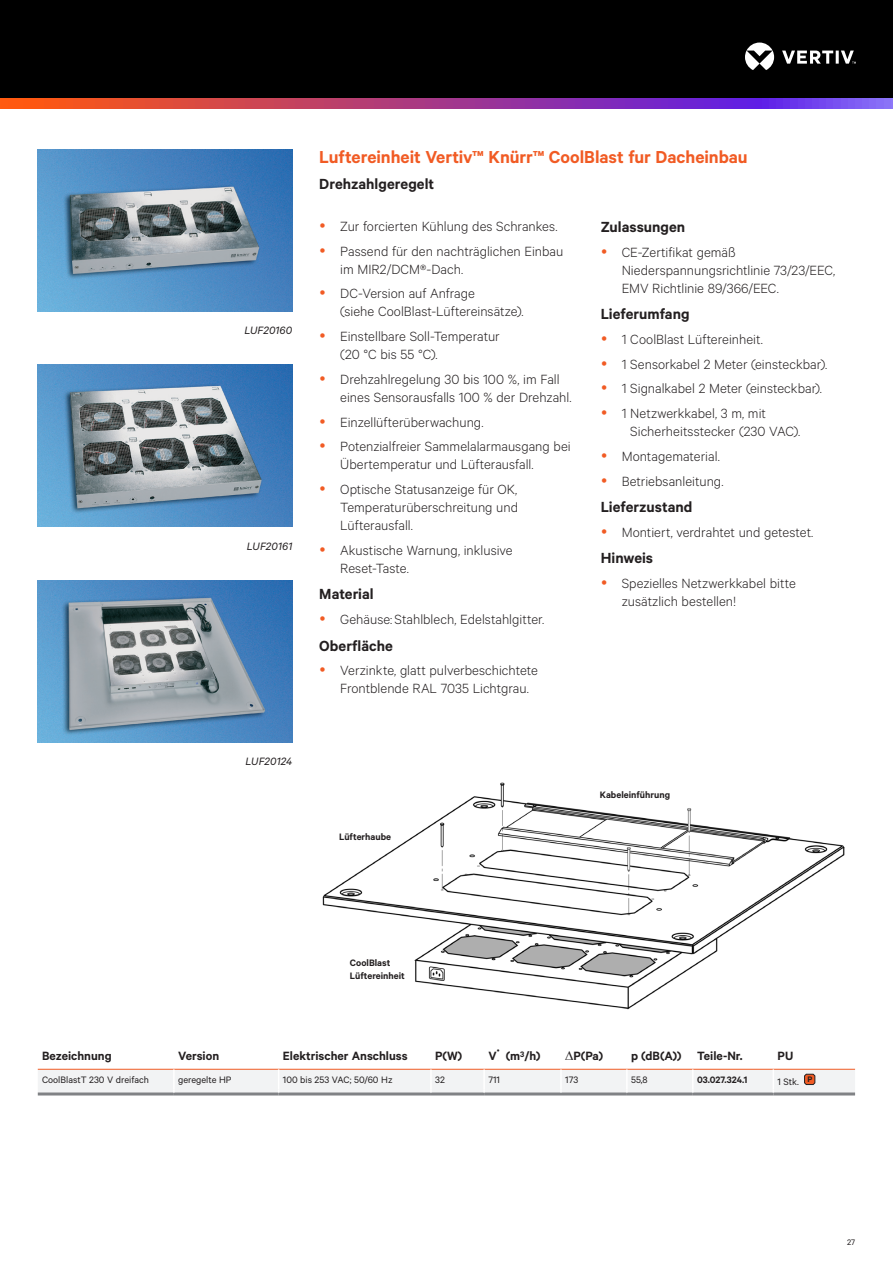
<style>
.page{position:relative;width:893px;height:1263px;background:#fff}
.page>*{position:absolute;margin:0;border:0;box-sizing:border-box;transform-origin:0 0}
.Vertiv_Orange_Main_H{font:600 19.5px "Calibre";color:#f15b24}
.Vertiv_Heading{font:600 16.5px "Calibre";color:#231f20}
.t1{font:300 15px/18px "Calibre";color:#231f20}
.Table_Header_Black{font:600 13.5px "Calibre";color:#231f20}
.Vertiv_Caption{font:italic 12px "Calibre";letter-spacing:.01em;color:#231f20}
.Table_Body{font:10.5px "Calibre";color:#231f20}
.Document_ID{font:600 10.5px "Calibre";color:#231f20}
.Table_Body-2{font:600 10.5px "Calibre";color:#231f20}
.t2{font:9px "Calibre";color:#231f20}
.t3{font:600 9px "Calibre";color:#231f20}
</style>
<div class="page">
<div style="left:0;top:0;width:893px;height:108px;background:#000"></div>
<svg style="left:745px;top:43px;width:111px;height:27px"></svg>
<svg style="left:0;top:98px;width:893px;height:11px;background:#a83e89"></svg>
<hr style="left:38px;top:1092px;width:136px;height:3px;background:#808285">
<hr style="left:174px;top:1092px;width:105px;height:3px;background:#808285">
<hr style="left:279px;top:1092px;width:152px;height:3px;background:#808285">
<hr style="left:431px;top:1092px;width:53px;height:3px;background:#808285">
<hr style="left:484px;top:1092px;width:77px;height:3px;background:#808285">
<hr style="left:561px;top:1092px;width:66px;height:3px;background:#808285">
<hr style="left:627px;top:1092px;width:66px;height:3px;background:#808285">
<hr style="left:693px;top:1092px;width:80px;height:3px;background:#808285">
<hr style="left:773px;top:1092px;width:82px;height:3px;background:#808285">
<svg style="left:38px;top:1069px;width:817px;height:25px"></svg>
<img style="left:322px;top:782px;width:522px;height:227px">
<img style="left:38px;top:149px;width:254px;height:162px">
<img style="left:38px;top:365px;width:254px;height:162px">
<img style="left:38px;top:581px;width:254px;height:162px">
<p class="Vertiv_Caption" style="left:244px;top:323px;width:49px">LUF20160</p>
<p class="Vertiv_Caption" style="left:247px;top:539px;width:47px">LUF20161</p>
<p class="Vertiv_Caption" style="left:245px;top:755px;width:48px">LUF20124</p>
<p class="Vertiv_Orange_Main_H" style="left:319px;top:145px;width:430px">Luftereinheit Vertiv™ Knürr™ CoolBlast fur Dacheinbau</p>
<p class="Vertiv_Heading" style="left:319px;top:174px;width:117px">Drehzahlgeregelt</p>
<p class="t1" style="left:340px;top:216px;width:219px">Zur forcierten Kühlung des Schrankes.</p>
<p class="t1" style="left:340px;top:241px;width:225px">Passend für den nachträglichen Einbau im MIR2/DCM®-Dach.</p>
<p class="t1" style="left:340px;top:284px;width:185px">DC-Version auf Anfrage<br>(siehe CoolBlast-Lüftereinsätze).</p>
<p class="t1" style="left:340px;top:327px;width:161px">Einstellbare Soll-Temperatur (20 °C bis 55 °C).</p>
<p class="t1" style="left:340px;top:369px;width:233px">Drehzahlregelung 30 bis 100 %, im Fall eines Sensorausfalls 100 % der Drehzahl.</p>
<p class="t1" style="left:340px;top:412px;width:145px">Einzellüfterüberwachung.</p>
<p class="t1" style="left:340px;top:437px;width:232px">Potenzialfreier Sammelalarmausgang bei<br>Übertemperatur und Lüfterausfall.</p>
<p class="t1" style="left:340px;top:480px;width:179px;text-align:justify">Optische Statusanzeige für OK, Temperaturüberschreitung und Lüfterausfall.</p>
<p class="t1" style="left:340px;top:540px;width:174px">Akustische Warnung, inklusive<br>Reset-Taste.</p>
<p class="Vertiv_Heading" style="left:319px;top:584px;width:56px">Material</p>
<p class="t1" style="left:340px;top:610px;width:205px">Gehäuse: Stahlblech, Edelstahlgitter.</p>
<p class="Vertiv_Heading" style="left:319px;top:636px;width:75px">Oberfläche</p>
<p class="t1" style="left:340px;top:661px;width:199px">Verzinkte, glatt pulverbeschichtete<br>Frontblende RAL 7035 Lichtgrau.</p>
<p class="Vertiv_Heading" style="left:601px;top:217px;width:86px">Zulassungen</p>
<p class="t1" style="left:622px;top:242px;width:215px">CE-Zertifikat gemäß<br>Niederspannungsrichtlinie 73/23/EEC,<br>EMV Richtlinie 89/366/EEC.</p>
<p class="Vertiv_Heading" style="left:601px;top:304px;width:90px">Lieferumfang</p>
<p class="t1" style="left:622px;top:329px;width:143px">1 CoolBlast Lüftereinheit.</p>
<p class="t1" style="left:622px;top:354px;width:207px">1 Sensorkabel 2 Meter (einsteckbar).</p>
<p class="t1" style="left:622px;top:379px;width:202px">1 Signalkabel 2 Meter (einsteckbar).</p>
<p class="t1" style="left:630px;top:404px;width:171px;text-indent:-9px">1 Netzwerkkabel, 3 m, mit<br>Sicherheitsstecker (230 VAC).</p>
<p class="t1" style="left:622px;top:446px;width:100px">Montagematerial.</p>
<p class="t1" style="left:622px;top:471px;width:103px">Betriebsanleitung.</p>
<p class="Vertiv_Heading" style="left:601px;top:497px;width:93px">Lieferzustand</p>
<p class="t1" style="left:622px;top:523px;width:193px">Montiert, verdrahtet und getestet.</p>
<p class="Vertiv_Heading" style="left:601px;top:548px;width:54px">Hinweis</p>
<p class="t1" style="left:622px;top:574px;width:176px">Spezielles Netzwerkkabel bitte zusätzlich bestellen!</p>
<p class="Document_ID" style="left:339px;top:830px;width:54px">Lüfterhaube</p>
<p class="Document_ID" style="left:600px;top:788px;width:72px">Kabeleinführung</p>
<p class="Document_ID" style="left:350px;top:957px;width:42px">CoolBlast</p>
<p class="Document_ID" style="left:350px;top:969px;width:56px">Lüftereinheit</p>
<p class="Table_Header_Black" style="left:42px;top:1048px;width:71px">Bezeichnung</p>
<p class="Table_Header_Black" style="left:178px;top:1048px;width:43px">Version</p>
<p class="Table_Header_Black" style="left:283px;top:1048px;width:126px">Elektrischer Anschluss</p>
<p class="Table_Header_Black" style="left:435px;top:1048px;width:29px">P(W)</p>
<p class="Table_Header_Black" style="left:488px;top:1048px;width:54px">V· (m<sup>3</sup>/h)</p>
<p class="Table_Header_Black" style="left:565px;top:1048px;width:40px">∆P(Pa)</p>
<p class="Table_Header_Black" style="left:631px;top:1048px;width:52px">p (dB(A))</p>
<p class="Table_Header_Black" style="left:697px;top:1048px;width:47px">Teile-Nr.</p>
<p class="Table_Header_Black" style="left:778px;top:1048px;width:17px">PU</p>
<p class="Table_Body" style="left:42px;top:1073px;width:108px">CoolBlastT 230 V dreifach</p>
<p class="Table_Body" style="left:178px;top:1073px;width:55px">geregelte HP</p>
<p class="Table_Body" style="left:283px;top:1073px;width:111px">100 bis 253 VAC; 50/60 Hz</p>
<p class="Table_Body" style="left:435px;top:1073px;width:11px">32</p>
<p class="Table_Body" style="left:488px;top:1073px;width:13px">711</p>
<p class="Table_Body" style="left:565px;top:1073px;width:14px">173</p>
<p class="Table_Body" style="left:631px;top:1073px;width:18px">55,8</p>
<p class="Table_Body-2" style="left:697px;top:1073px;width:52px">03.027.324.1</p>
<p class="Table_Body" style="left:778px;top:1075px;width:23px">1 Stk.</p>
<p class="t3" style="left:807px;top:1073px;width:6px">P</p>
<p class="t2" style="left:847px;top:1236px;width:10px">27</p>
</div>
